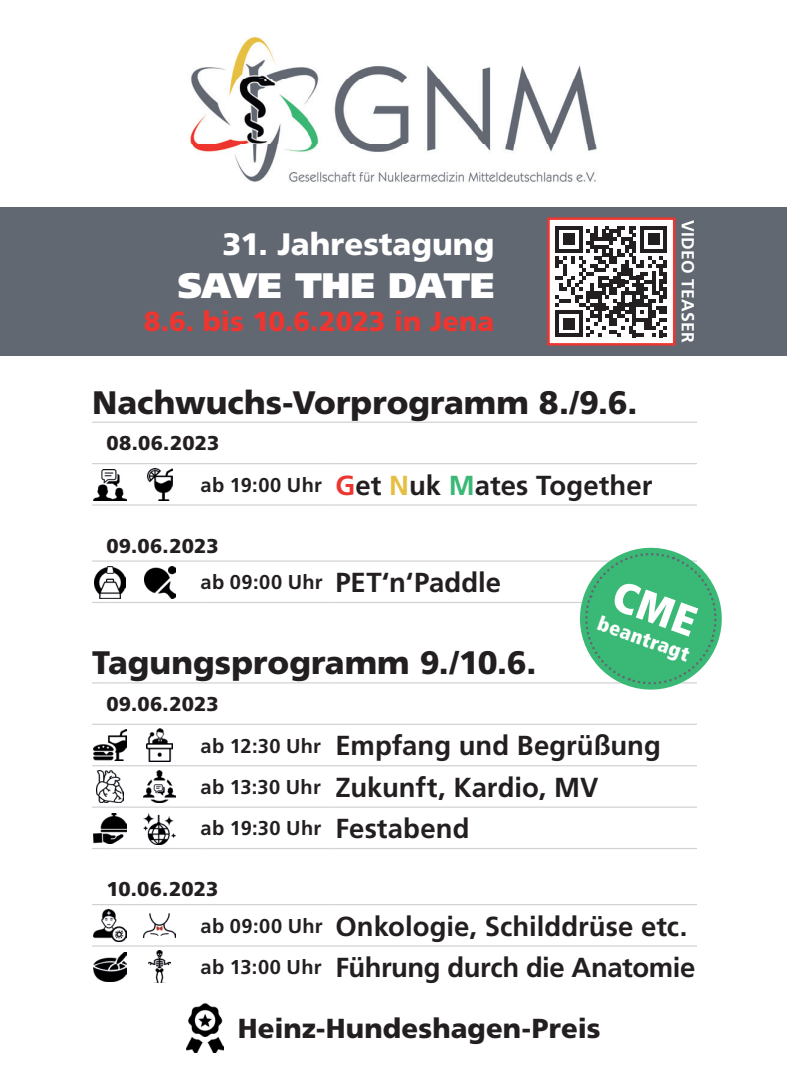
<style>
.page{position:relative;width:787px;height:1092px;background:#fff}
.page>*{position:absolute;margin:0;border:0;box-sizing:border-box;transform-origin:0 0}
.t1{font:900 35.5px "Frutiger LT Std";letter-spacing:-.015em;color:#fff}
.t2{font:900 32.5px "Frutiger LT Std";color:#231f20}
.t3{font:900 31px "Frutiger LT Std";color:#fff}
.t4{font:700 27.5px/41.5px "Frutiger LT Std";color:#231f20}
.t5{font:900 27.5px "Frutiger LT Std";letter-spacing:.005em;color:#231f20}
.t6{font:900 27.5px "Frutiger LT Std";letter-spacing:-.005em;color:#ee352f}
.t7{font:900 20px "Frutiger LT Std";letter-spacing:.01em;color:#231f20}
.t8{font:700 20px "Frutiger LT Std";letter-spacing:.015em;color:#231f20}
.t9{font:900 condensed 20px "Frutiger LT Std";color:#fff}
.t10{font:700 17.5px "Frutiger LT Std";letter-spacing:.025em;color:#fff}
.s1{font-size:20px}
.s2{color:#ee352f}
.s3{color:#e6bf42}
.s4{color:#3ab875}
.s5{font-size:27.5px}
</style>
<div class="page">
<img style="left:190px;top:36px;width:407px;height:147px">
<div style="left:0;top:207px;width:787px;height:149px;background:#626872"></div>
<svg style="left:92px;top:421px;width:14px;height:2px"></svg>
<hr style="left:106px;top:421px;width:95px;height:2px;background:#d1d2d4">
<hr style="left:201px;top:421px;width:134px;height:2px;background:#d1d2d4">
<hr style="left:335px;top:421px;width:362px;height:2px;background:#d1d2d4">
<svg style="left:92px;top:463px;width:14px;height:1px"></svg>
<hr style="left:106px;top:463px;width:95px;height:1px;background:#d1d2d4">
<hr style="left:201px;top:463px;width:134px;height:1px;background:#d1d2d4">
<hr style="left:335px;top:463px;width:362px;height:1px;background:#d1d2d4">
<svg style="left:92px;top:504px;width:14px;height:1px"></svg>
<hr style="left:106px;top:504px;width:95px;height:1px;background:#d1d2d4">
<hr style="left:201px;top:504px;width:134px;height:1px;background:#d1d2d4">
<hr style="left:335px;top:504px;width:362px;height:1px;background:#d1d2d4">
<svg style="left:92px;top:560px;width:14px;height:1px"></svg>
<hr style="left:106px;top:560px;width:95px;height:1px;background:#d1d2d4">
<hr style="left:201px;top:560px;width:134px;height:1px;background:#d1d2d4">
<hr style="left:335px;top:560px;width:362px;height:1px;background:#d1d2d4">
<svg style="left:92px;top:602px;width:14px;height:1px"></svg>
<hr style="left:106px;top:601px;width:95px;height:2px;background:#d1d2d4">
<hr style="left:201px;top:601px;width:134px;height:2px;background:#d1d2d4">
<hr style="left:335px;top:601px;width:362px;height:2px;background:#d1d2d4">
<svg style="left:92px;top:682px;width:14px;height:1px"></svg>
<hr style="left:106px;top:682px;width:95px;height:1px;background:#d1d2d4">
<hr style="left:201px;top:682px;width:134px;height:1px;background:#d1d2d4">
<hr style="left:335px;top:682px;width:362px;height:1px;background:#d1d2d4">
<svg style="left:92px;top:723px;width:14px;height:2px"></svg>
<hr style="left:106px;top:723px;width:95px;height:2px;background:#d1d2d4">
<hr style="left:201px;top:723px;width:134px;height:2px;background:#d1d2d4">
<hr style="left:335px;top:723px;width:362px;height:2px;background:#d1d2d4">
<svg style="left:92px;top:765px;width:14px;height:1px"></svg>
<hr style="left:106px;top:765px;width:95px;height:1px;background:#d1d2d4">
<hr style="left:201px;top:765px;width:134px;height:1px;background:#d1d2d4">
<hr style="left:335px;top:765px;width:362px;height:1px;background:#d1d2d4">
<svg style="left:92px;top:806px;width:14px;height:1px"></svg>
<hr style="left:106px;top:806px;width:95px;height:1px;background:#d1d2d4">
<hr style="left:201px;top:806px;width:134px;height:1px;background:#d1d2d4">
<hr style="left:335px;top:806px;width:362px;height:1px;background:#d1d2d4">
<svg style="left:92px;top:848px;width:14px;height:1px"></svg>
<hr style="left:106px;top:847px;width:95px;height:2px;background:#d1d2d4">
<hr style="left:201px;top:847px;width:134px;height:2px;background:#d1d2d4">
<hr style="left:335px;top:847px;width:362px;height:2px;background:#d1d2d4">
<svg style="left:92px;top:904px;width:14px;height:1px"></svg>
<hr style="left:106px;top:903px;width:95px;height:2px;background:#d1d2d4">
<hr style="left:201px;top:903px;width:134px;height:2px;background:#d1d2d4">
<hr style="left:335px;top:903px;width:362px;height:2px;background:#d1d2d4">
<svg style="left:92px;top:945px;width:14px;height:1px"></svg>
<hr style="left:106px;top:945px;width:95px;height:1px;background:#d1d2d4">
<hr style="left:201px;top:945px;width:134px;height:1px;background:#d1d2d4">
<hr style="left:335px;top:945px;width:362px;height:1px;background:#d1d2d4">
<img style="left:94px;top:469px;width:32px;height:31px">
<img style="left:147px;top:468px;width:25px;height:32px">
<img style="left:95px;top:566px;width:30px;height:32px">
<img style="left:144px;top:566px;width:31px;height:32px">
<img style="left:94px;top:729px;width:32px;height:31px">
<img style="left:147px;top:729px;width:25px;height:32px">
<img style="left:96px;top:770px;width:28px;height:32px">
<img style="left:144px;top:770px;width:31px;height:32px">
<img style="left:94px;top:813px;width:32px;height:30px">
<img style="left:144px;top:813px;width:32px;height:31px">
<img style="left:94px;top:909px;width:32px;height:32px">
<img style="left:144px;top:913px;width:32px;height:24px">
<img style="left:94px;top:952px;width:32px;height:29px">
<img style="left:149px;top:950px;width:21px;height:32px">
<img style="left:186px;top:1003px;width:38px;height:49px">
<div style="left:548px;top:219px;width:126px;height:125px;background:#fff"></div>
<svg style="left:555px;top:226px;width:112px;height:111px"></svg>
<div style="left:547px;top:217px;width:128px;height:128px;border:2px solid #ee352f"></div>
<svg style="left:571px;top:547px;width:151px;height:143px"></svg>
<p class="t3" style="left:222px;top:226px;width:273px">31. Jahrestagung</p>
<p class="t1" style="left:178px;top:264px;width:318px">SAVE THE DATE</p>
<p class="t6" style="left:144px;top:305px;width:352px">8.6. bis 10.6.2023 in Jena</p>
<p class="t2" style="left:92px;top:382px;width:546px">Nachwuchs-Vorprogramm 8./9.6.</p>
<p class="t7" style="left:106px;top:431px;width:114px">08.06.2023</p>
<p class="t4" style="left:201px;top:464px;width:453px"><span class="s1">ab 19:00 Uhr</span> <span class="s2">G</span>et <span class="s3">N</span>uk <span class="s4">M</span>ates Together</p>
<p class="t7" style="left:106px;top:533px;width:114px">09.06.2023</p>
<p class="t4" style="left:201px;top:562px;width:302px"><span class="s1">ab 09:00 Uhr</span> PET‘n‘Paddle</p>
<p class="t10" style="left:698px;top:220px;width:125px;rotate:90deg">VIDEO TEASER</p>
<p class="t9" style="left:602px;top:610px;width:98px;rotate:20deg">beantragt</p>
<p class="t2" style="left:92px;top:643px;width:446px">Tagungsprogramm 9./10.6.</p>
<p class="t7" style="left:106px;top:692px;width:114px">09.06.2023</p>
<p class="t4" style="left:201px;top:725px;width:462px"><span class="s1">ab 12:30 Uhr</span> Empfang und Begrüßung <span class="s1">ab 13:30 Uhr</span> Zukunft, Kardio, MV</p>
<p class="t8" style="left:201px;top:816px;width:270px">ab 19:30 Uhr <span class="s5">Festabend</span></p>
<p class="t7" style="left:106px;top:876px;width:113px">10.06.2023</p>
<p class="t4" style="left:201px;top:905px;width:496px"><span class="s1">ab 09:00 Uhr</span> Onkologie, Schilddrüse etc. <span class="s1">ab 13:00 Uhr</span> Führung durch die Anatomie</p>
<p class="t5" style="left:238px;top:1012px;width:364px">Heinz-Hundeshagen-Preis</p>
</div>
